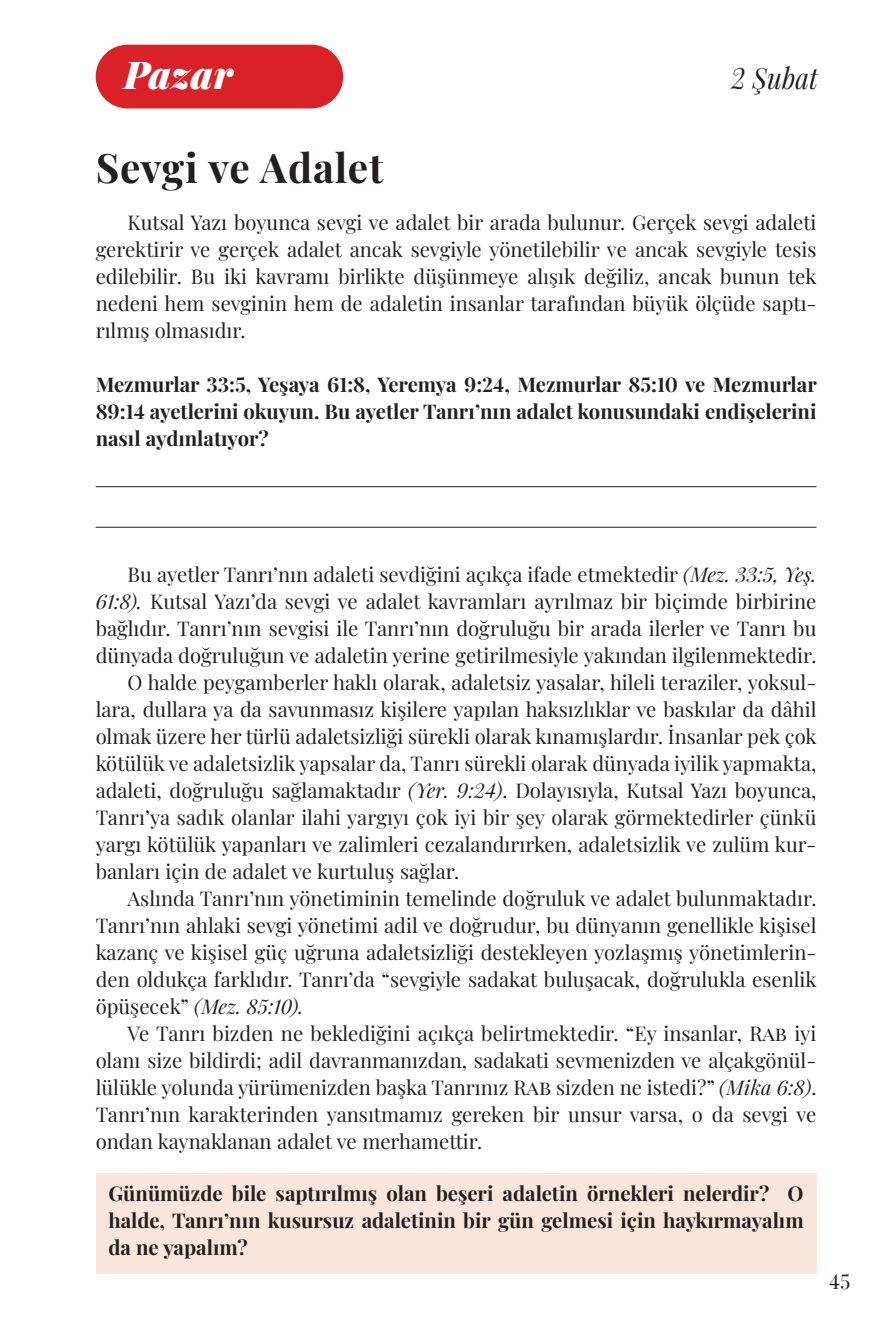
<style>
.page{position:relative;width:893px;height:1340px;background:#fff}
.page>*{position:absolute;margin:0;border:0;box-sizing:border-box;transform-origin:0 0}
.Day_Title{font:700 40.5px "Playfair Display";letter-spacing:.02em;color:#231f20}
.Days_of_the_week{font:italic 900 38.25px "Playfair Display";letter-spacing:.02em;color:#fff}
.Lesson_Dates_WEEK{font:italic 29.25px "Playfair Display";color:#231f20;scale:.9 1}
.Body_Text_TR{font:20.25px/27px "Playfair Display";color:#231f20;text-align:justify}
.Questions{font:700 20.25px/27px "Playfair Display";color:#231f20;text-align:justify}
.Question_w_Color{font:700 20.25px/27px "Playfair Display";color:#231f20;text-align:justify}
.s1{font-style:italic}
</style>
<div class="page">
<div style="left:96px;top:45px;width:247px;height:63px;background:#da2128;border-radius:32px"></div>
<hr style="left:96px;top:486px;width:720px;height:1px;background:#231f20">
<hr style="left:96px;top:527px;width:720px;height:1px;background:#231f20">
<div style="left:96px;top:1172px;width:720px;height:101px;background:#fae6dc"></div>
<p class="Days_of_the_week" style="left:124px;top:45px;width:111px">Pazar</p>
<p class="Lesson_Dates_WEEK" style="left:731px;top:55px;width:99px">2 Şubat</p>
<p class="Day_Title" style="left:96px;top:136px;width:289px">Sevgi ve Adalet</p>
<p class="Body_Text_TR" style="left:96px;top:207px;width:722px;text-indent:32px">Kutsal Yazı boyunca sevgi ve adalet bir arada bulunur. Gerçek sevgi adaleti gerektirir ve gerçek adalet ancak sevgiyle yönetilebilir ve ancak sevgiyle tesis edilebilir. Bu iki kavramı birlikte düşünmeye alışık değiliz, ancak bunun tek nedeni hem sevginin hem de adaletin insanlar tarafından büyük ölçüde saptı&shy;rılmış olmasıdır.</p>
<p class="Questions" style="left:96px;top:369px;width:723px">Mezmurlar 33:5, Yeşaya 61:8, Yeremya 9:24, Mezmurlar 85:10 ve Mezmurlar 89:14 ayetlerini okuyun. Bu ayetler Tanrı’nın adalet konusundaki endişelerini nasıl aydınlatıyor?</p>
<p class="Body_Text_TR" style="left:96px;top:558px;width:722px;text-indent:32px">Bu ayetler Tanrı’nın adaleti sevdiğini açıkça ifade etmektedir <span class="s1">(Mez. 33:5, Yeş.<br>61:8).</span> Kutsal Yazı’da sevgi ve adalet kavramları ayrılmaz bir biçimde birbirine bağlıdır. Tanrı’nın sevgisi ile Tanrı’nın doğruluğu bir arada ilerler ve Tanrı bu dünyada doğruluğun ve adaletin yerine getirilmesiyle yakından ilgilenmektedir.</p>
<p class="Body_Text_TR" style="left:96px;top:666px;width:722px;text-indent:32px">O halde peygamberler haklı olarak, adaletsiz yasalar, hileli teraziler, yoksul&shy;lara, dullara ya da savunmasız kişilere yapılan haksızlıklar ve baskılar da dâhil olmak üzere her türlü adaletsizliği sürekli olarak kınamışlardır. İnsanlar pek çok kötülük ve adaletsizlik yapsalar da, Tanrı sürekli olarak dünyada iyilik yapmakta, adaleti, doğruluğu sağlamaktadır <span class="s1">(Yer. 9:24)</span>. Dolayısıyla, Kutsal Yazı boyunca, Tanrı’ya sadık olanlar ilahi yargıyı çok iyi bir şey olarak görmektedirler çünkü yargı kötülük yapanları ve zalimleri cezalandırırken, adaletsizlik ve zulüm kur&shy;banları için de adalet ve kurtuluş sağlar.</p>
<p class="Body_Text_TR" style="left:96px;top:882px;width:722px;text-indent:32px">Aslında Tanrı’nın yönetiminin temelinde doğruluk ve adalet bulunmaktadır.<br>Tanrı’nın ahlaki sevgi yönetimi adil ve doğrudur, bu dünyanın genellikle kişisel kazanç ve kişisel güç uğruna adaletsizliği destekleyen yozlaşmış yönetimlerin&shy;den oldukça farklıdır. Tanrı’da “sevgiyle sadakat buluşacak, doğrulukla esenlik öpüşecek” <span class="s1">(Mez. 85:10).</span></p>
<p class="Body_Text_TR" style="left:96px;top:1017px;width:722px;text-indent:32px">Ve Tanrı bizden ne beklediğini açıkça belirtmektedir. “Ey insanlar, Rab iyi olanı size bildirdi; adil davranmanızdan, sadakati sevmenizden ve alçakgönül&shy;lülükle yolunda yürümenizden başka Tanrınız Rab sizden ne istedi?” <span class="s1">(Mika 6:8)</span>.<br>Tanrı’nın karakterinden yansıtmamız gereken bir unsur varsa, o da sevgi ve ondan kaynaklanan adalet ve merhamettir.</p>
<p class="Question_w_Color" style="left:108px;top:1178px;width:697px">Günümüzde bile saptırılmış olan beşeri adaletin örnekleri nelerdir? O halde, Tanrı’nın kusursuz adaletinin bir gün gelmesi için haykırmayalım da ne yapalım?</p>
<p class="Body_Text_TR" style="left:829px;top:1266px;width:23px">45</p>
</div>
